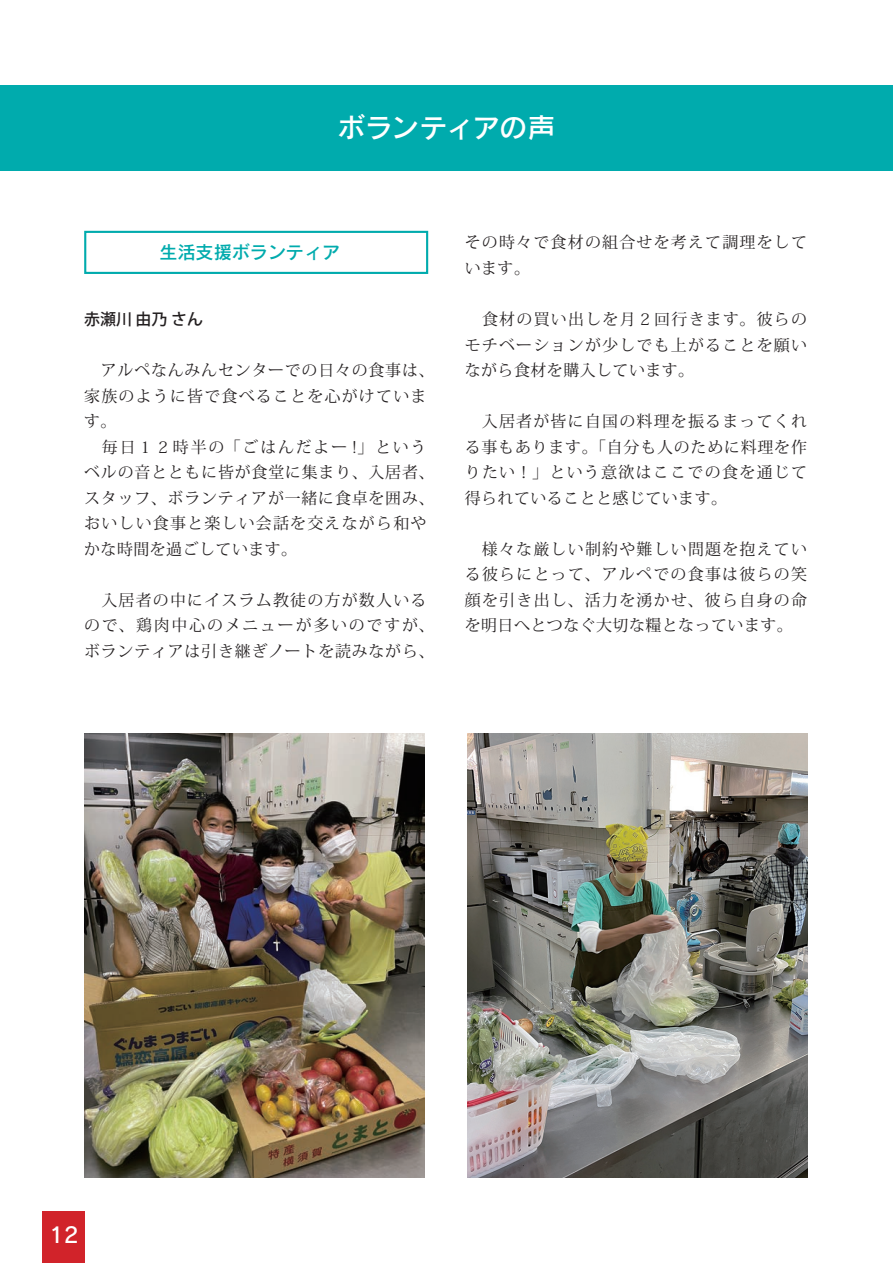
<style>
.page{position:relative;width:893px;height:1263px;background:#fff}
.page>*{position:absolute;margin:0;border:0;box-sizing:border-box;transform-origin:0 0}
.t1{font:27.6px "Rodin Pro N DB";letter-spacing:-.02em;color:#fff}
.t2{font:21.3px "Rodin Pro N DB";color:#fff}
.t3{font:18px "Rodin Pro N DB";color:#00abad}
.t4{font:15.9px/25.5px "Koz Min Pro";letter-spacing:.075em;color:#231f20}
.t5{font:15.9px/25.5px "Koz Min Pro";letter-spacing:.05em;color:#231f20}
.t6{font:500 15.9px "Koz Go Pro";color:#231f20}
</style>
<div class="page">
<div style="left:43px;top:1212px;width:42px;height:51px;background:#d1232a"></div>
<div style="left:0;top:85px;width:893px;height:85px;background:#00abad"></div>
<div style="left:84px;top:231px;width:344px;height:43px;border:2px solid #00abad"></div>
<img style="left:85px;top:733px;width:340px;height:445px">
<img style="left:468px;top:733px;width:340px;height:445px">
<p class="t1" style="left:338px;top:109px;width:219px">ボランティアの声</p>
<p class="t3" style="left:159px;top:241px;width:182px">生活支援ボランティア</p>
<p class="t6" style="left:84px;top:309px;width:120px">赤瀬川 由乃 さん</p>
<p class="t4" style="left:84px;top:357px;width:352px">　アルペなんみんセンターでの日々の食事は、家族のように皆で食べることを心がけています。</p>
<p class="t5" style="left:84px;top:433px;width:352px">　毎日１２時半の「ごはんだよー !」というベルの音とともに皆が食堂に集まり、入居者、スタッフ、ボランティアが一緒に食卓を囲み、おいしい食事と楽しい会話を交えながら和やかな時間を過ごしています。</p>
<p class="t4" style="left:84px;top:586px;width:352px">　入居者の中にイスラム教徒の方が数人いるので、鶏肉中心のメニューが多いのですが、ボランティアは引き継ぎノートを読みながら、</p>
<p class="t4" style="left:465px;top:229px;width:344px">その時々で食材の組合せを考えて調理をしています。</p>
<p class="t4" style="left:465px;top:306px;width:344px;text-align:justify">　食材の買い出しを月２回行きます。彼らのモチベーションが少しでも上がることを願いながら食材を購入しています。</p>
<p class="t4" style="left:465px;top:408px;width:344px;text-align:justify">　入居者が皆に自国の料理を振るまってくれる事もあります。「自分も人のために料理を作りたい！」という意欲はここでの食を通じて得られていることと感じています。</p>
<p class="t4" style="left:465px;top:535px;width:344px;text-align:justify">　様々な厳しい制約や難しい問題を抱えている彼らにとって、アルペでの食事は彼らの笑顔を引き出し、活力を湧かせ、彼ら自身の命を明日へとつなぐ大切な糧となっています。</p>
<h2 class="t2" style="left:49px;top:1221px;width:31px">12</h2>
</div>
